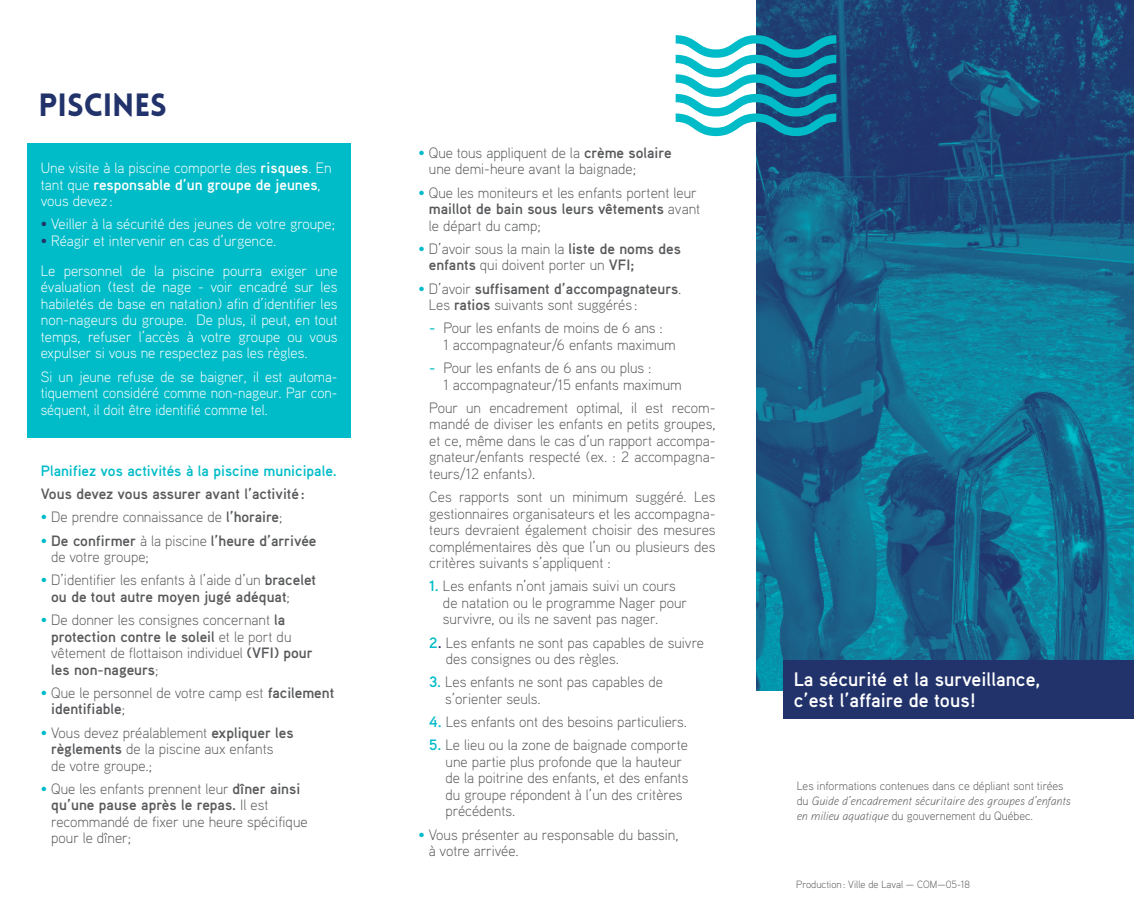
<style>
.page{position:relative;width:1134px;height:918px;background:#fff}
.page>*{position:absolute;margin:0;border:0;box-sizing:border-box;transform-origin:0 0}
.t1{font:900 31.5px "Lovelo";color:#22336b}
.t2{font:700 19.5px/21px "Aaux Pro";color:#fff}
.t3{font:300 15px/16.5px "Aaux Pro";color:#58595b}
.t4{font:300 15px/16.5px "Aaux Pro";color:#fff}
.t5{font:700 15px/16.5px "Aaux Pro";color:#58595b}
.t6{font:700 15px "Aaux Pro";color:#00bcc8}
.t7{font:300 12px/15px "Aaux Pro";color:#58595b}
.t8{font:300 10.5px "Aaux Pro";color:#58595b}
.s1{font-weight:700}
.s2{color:#22336b}
.s3{color:#00bcc8}
.s4{font-weight:300;color:#00bcc8}
.s5{font-weight:300}
.s6{font-weight:700;color:#00bcc8}
.s7{font-weight:700;color:#22336b}
.s8{font-style:italic}
</style>
<div class="page">
<div style="left:27px;top:143px;width:324px;height:294px;background:#00bcc8"></div>
<img style="left:756px;top:0;width:378px;height:690px">
<div style="left:783px;top:660px;width:351px;height:58px;background:#22336b"></div>
<svg style="left:676px;top:35px;width:160px;height:101px"></svg>
<h1 class="t1" style="left:38px;top:85px;width:130px">PISCINES</h1>
<p class="t4" style="left:41px;top:159px;width:292px">Une visite à la piscine comporte des <span class="s1">risques</span>. En tant que <span class="s1">responsable d’un groupe de jeunes</span>, vous devez :</p>
<p class="t4" style="left:41px;top:215px;width:296px"><span class="s2">•</span> Veiller à la sécurité des jeunes de votre groupe;</p>
<p class="t4" style="left:41px;top:225px;width:298px;line-height:30px"><span class="s2">•</span> Réagir et intervenir en cas d’urgence.<br>Le personnel de la piscine pourra exiger une</p>
<p class="t4" style="left:41px;top:278px;width:298px;text-align:justify">évaluation (test de nage - voir encadré sur les habiletés de base en natation) afin d’identifier les non-nageurs du groupe. De plus, il peut, en tout temps, refuser l’accès à votre groupe ou vous expulser si vous ne respectez pas les règles.</p>
<p class="t4" style="left:41px;top:368px;width:298px;text-align:justify">Si un jeune refuse de se baigner, il est automa&shy;tiquement considéré comme non-nageur. Par con&shy;séquent, il doit être identifié comme tel.</p>
<p class="t6" style="left:41px;top:461px;width:298px">Planifiez vos activités à la piscine municipale.</p>
<p class="t5" style="left:41px;top:485px;width:266px">Vous devez vous assurer avant l’activité:</p>
<p class="t3" style="left:41px;top:508px;width:243px"><span class="s3">•</span> De prendre connaissance de <span class="s1">l’horaire</span>;</p>
<p class="t5" style="left:51px;top:532px;width:267px;text-indent:-10px"><span class="s4">•</span> De confirmer <span class="s5">à la piscine</span> l’heure d’arrivée <span class="s5">de votre groupe;</span></p>
<p class="t5" style="left:51px;top:571px;width:266px;text-indent:-10px"><span class="s4">•</span> <span class="s5">D’identifier les enfants à l’aide d’un</span> bracelet ou de tout autre moyen jugé adéquat<span class="s5">;</span></p>
<p class="t3" style="left:51px;top:611px;width:263px;text-indent:-10px"><span class="s3">•</span> De donner les consignes concernant <span class="s1">la protection contre le soleil</span> et le port du vêtement de flottaison individuel <span class="s1">(VFI) pour les non-nageurs</span>;</p>
<p class="t3" style="left:51px;top:684px;width:284px;text-indent:-10px"><span class="s3">•</span> Que le personnel de votre camp est <span class="s1">facilement identifiable</span>;</p>
<p class="t3" style="left:51px;top:724px;width:244px;text-indent:-10px"><span class="s3">•</span> Vous devez préalablement <span class="s1">expliquer les règlements</span> de la piscine aux enfants<br>de votre groupe.;</p>
<p class="t3" style="left:51px;top:780px;width:258px;text-indent:-10px"><span class="s3">•</span> Que les enfants prennent leur <span class="s1">dîner ainsi qu’une pause après le repas.</span> Il est recommandé de fixer une heure spécifique pour le dîner;</p>
<p class="t3" style="left:429px;top:144px;width:244px;text-indent:-10px"><span class="s3">•</span> Que tous appliquent de la <span class="s1">crème solaire </span>une demi-heure avant la baignade;</p>
<p class="t3" style="left:429px;top:184px;width:273px;text-indent:-10px"><span class="s3">•</span> Que les moniteurs et les enfants portent leur <span class="s1">maillot de bain sous leurs vêtements</span> avant le départ du camp;</p>
<p class="t3" style="left:429px;top:240px;width:254px;text-indent:-10px"><span class="s3">•</span> D’avoir sous la main la <span class="s1">liste de noms des enfants</span> qui doivent porter un <span class="s1">VFI;</span></p>
<p class="t5" style="left:429px;top:280px;width:254px;text-indent:-10px"><span class="s4">•</span> <span class="s5">D’avoir</span> suffisament d’accompagnateurs<span class="s5">.<br>Les</span> ratios <span class="s5">suivants sont suggérés :</span></p>
<p class="t3" style="left:443px;top:319px;width:234px;text-indent:-14px"><span class="s6">-</span> Pour les enfants de moins de 6 ans :<br>1 accompagnateur/6 enfants maximum</p>
<p class="t3" style="left:443px;top:359px;width:240px;text-indent:-14px"><span class="s6">-</span> Pour les enfants de 6 ans ou plus :<br>1 accompagnateur/15 enfants maximum</p>
<p class="t3" style="left:429px;top:399px;width:288px;text-align:justify">Pour un encadrement optimal, il est recom&shy;mandé de diviser les enfants en petits groupes, et ce, même dans le cas d’un rapport accompa&shy;gnateur/enfants respecté (ex. : 2 accompagna&shy;teurs/12 enfants).</p>
<p class="t3" style="left:429px;top:488px;width:288px;text-align:justify">Ces rapports sont un minimum suggéré. Les gestionnaires organisateurs et les accompagna&shy;teurs devraient également choisir des mesures complémentaires dès que l’un ou plusieurs des critères suivants s’appliquent :</p>
<p class="t3" style="left:443px;top:577px;width:246px;text-indent:-14px"><span class="s6">1.</span> Les enfants n’ont jamais suivi un cours de natation ou le programme Nager pour survivre, ou ils ne savent pas nager.</p>
<p class="t3" style="left:446px;top:634px;width:260px;text-indent:-17px"><span class="s6">2</span><span class="s7">.</span> Les enfants ne sont pas capables de suivre des consignes ou des règles.</p>
<p class="t3" style="left:445px;top:673px;width:219px;text-indent:-16px"><span class="s6">3.</span> Les enfants ne sont pas capables de s’orienter seuls.</p>
<p class="t3" style="left:429px;top:713px;width:259px"><span class="s6">4.</span> Les enfants ont des besoins particuliers.</p>
<p class="t3" style="left:446px;top:736px;width:244px;text-indent:-16px"><span class="s6">5.</span> Le lieu ou la zone de baignade comporte une partie plus profonde que la hauteur de la poitrine des enfants, et des enfants du groupe répondent à l’un des critères précédents.</p>
<p class="t3" style="left:429px;top:826px;width:251px;text-indent:-10px"><span class="s3">•</span> Vous présenter au responsable du bassin, à votre arrivée.</p>
<h2 class="t2" style="left:794px;top:668px;width:248px">La sécurité et la surveillance, c’est l’affaire de tous!</h2>
<p class="t7" style="left:797px;top:778px;width:276px">Les informations contenues dans ce dépliant sont tirées du <span class="s8">Guide d’encadrement sécuritaire des groupes d’enfants en milieu aquatique</span> du gouvernement du Québec.</p>
<p class="t8" style="left:796px;top:878px;width:175px">Production: Ville de Laval — COM—05-18</p>
</div>
